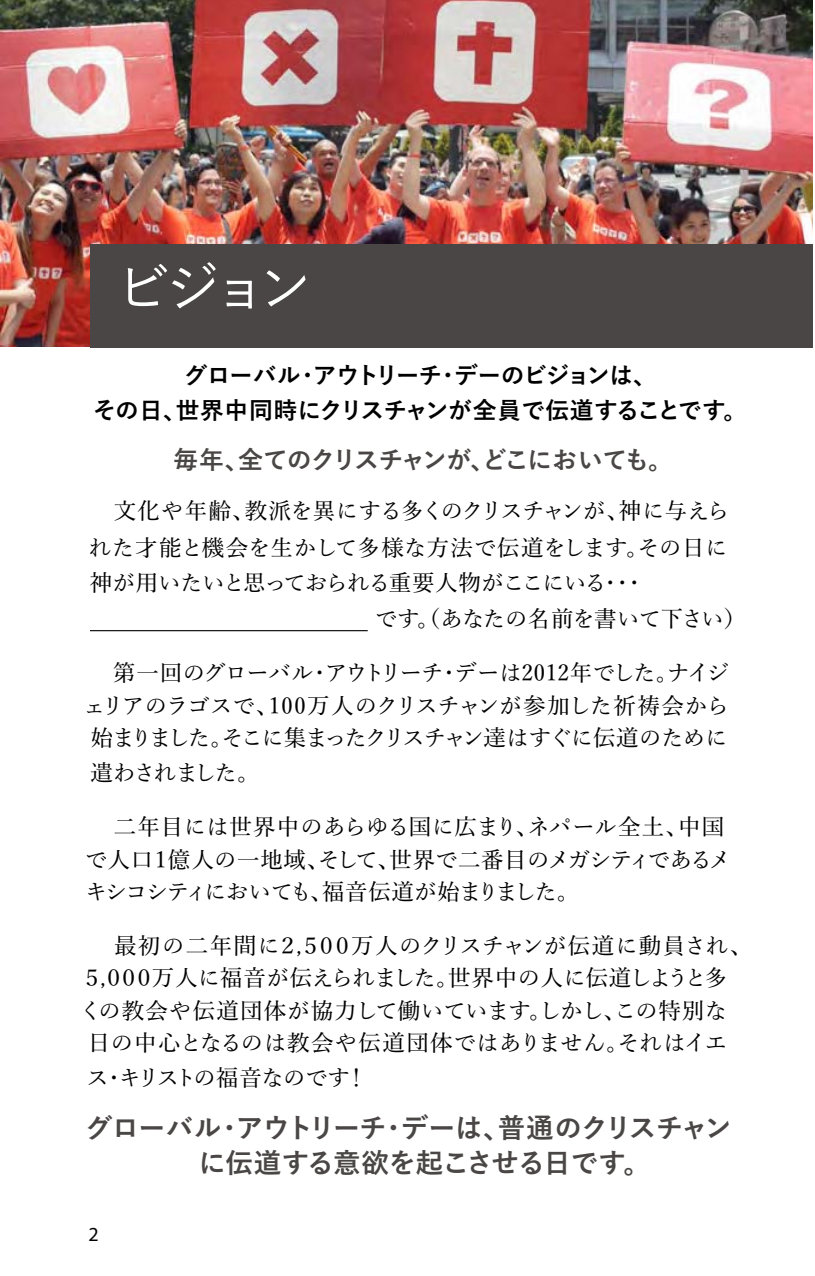
<style>
.page{position:relative;width:815px;height:1276px;background:#fff}
.page>*{position:absolute;margin:0;border:0;box-sizing:border-box;transform-origin:0 0}
.t1{font:500 55px "Yu Go";color:#fff}
.t2{font:700 27.5px/35px "Yu Go";letter-spacing:-.035em;color:#494645}
.t3{font:700 25px "Yu Go";letter-spacing:-.045em;color:#494645}
.t4{font:700 23.75px/35px "Yu Go";letter-spacing:-.04em;color:#000;text-align:center}
.t5{font:500 22.5px/32.5px "Yu Min";letter-spacing:-.02em;color:#000}
.t6{font:500 22.5px/36.2px "Yu Min";letter-spacing:-.045em;color:#000}
.t7{font:500 22.5px "Yu Min";letter-spacing:.005em;color:#000}
.t8{font:500 22.5px "Yu Min";letter-spacing:.03em;color:#000}
.t9{font:500 22.5px "Yu Min";letter-spacing:.02em;color:#000}
.t10{font:500 22.5px "Yu Min";letter-spacing:-.09em;color:#000}
.t11{font:20px "Myriad Pro";color:#000}
</style>
<div class="page">
<img style="left:0;top:1px;width:812px;height:346px">
<hr style="left:90px;top:630px;width:278px;height:1px;background:#000">
<div style="left:90px;top:244px;width:722px;height:104px;background:#494645"></div>
<h1 class="t1" style="left:115px;top:237px;width:199px">ビジョン</h1>
<p class="t4" style="left:93px;top:358px;width:656px">グローバル・アウトリーチ・デーのビジョンは、<br>その日、世界中同時にクリスチャンが全員で伝道することです。</p>
<p class="t3" style="left:173px;top:445px;width:501px">毎年、全てのクリスチャンが、どこにおいても。</p>
<p class="t5" style="left:89px;top:489px;width:642px;line-height:37.5px">　文化や年齢、教派を異にする多くのクリスチャンが、神に与えられた才能と機会を生かして多様な方法で伝道をします。その日に</p>
<p class="t6" style="left:375px;top:562px;width:373px;text-indent:-285px">神が用いたいと思っておられる重要人物がここにいる・・・<br>です。（あなたの名前を書いて下さい）</p>
<p class="t5" style="left:83px;top:654px;width:648px;text-align:center">　第一回のグローバル・アウトリーチ・デーは2012年でした。ナイジェリアのラゴスで、100万人のクリスチャンが参加した祈祷会から始まりました。そこに集まったクリスチャン達はすぐに伝道のために</p>
<p class="t10" style="left:91px;top:752px;width:170px">遣わされました。</p>
<p class="t5" style="left:85px;top:808px;width:648px">　二年目には世界中のあらゆる国に広まり、ネパール全土、中国で人口１億人の一地域、そして、世界で二番目のメガシティであるメキシコシティにおいても、福音伝道が始まりました。</p>
<p class="t7" style="left:90px;top:924px;width:664px">　最初の二年間に２,５００万人のクリスチャンが伝道に動員され、</p>
<p class="t5" style="left:81px;top:959px;width:648px">５,０００万人に福音が伝えられました。世界中の人に伝道しようと多</p>
<p class="t8" style="left:79px;top:989px;width:649px">くの教会や伝道団体が協力して働いています。しかし、この特別な</p>
<p class="t9" style="left:88px;top:1022px;width:641px">日の中心となるのは教会や伝道団体ではありません。それはイエ</p>
<p class="t5" style="left:86px;top:1059px;width:283px">ス・キリストの福音なのです！</p>
<p class="t2" style="left:198px;top:1110px;width:535px;text-indent:-113px">グローバル・アウトリーチ・デーは、普通のクリスチャンに伝道する意欲を起こさせる日です。</p>
<p class="t11" style="left:88px;top:1221px;width:12px">2</p>
</div>
